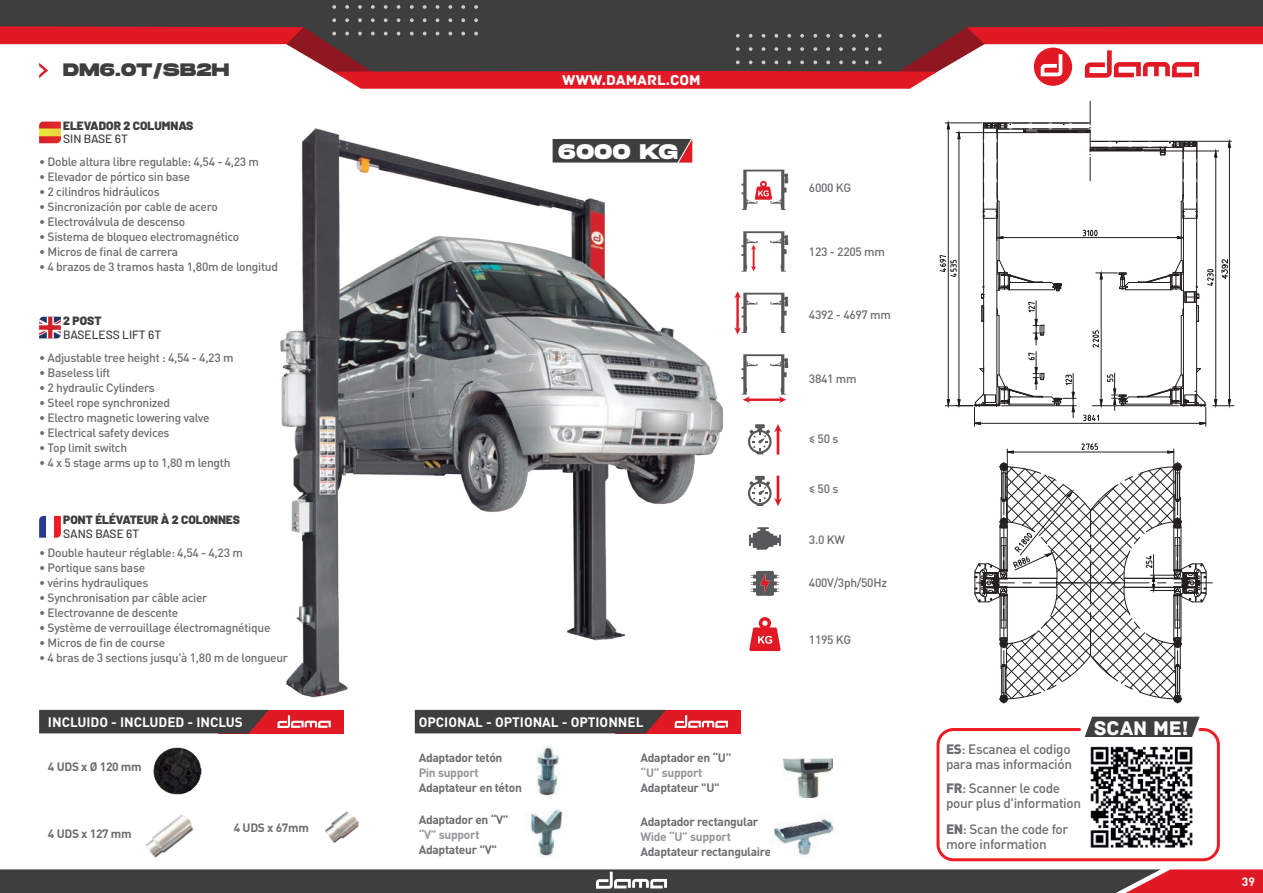
<style>
.page{position:relative;width:1263px;height:893px;background:#fff}
.page>*{position:absolute;margin:0;border:0;box-sizing:border-box;transform-origin:0 0}
.t1{font:800 21px "Monument Extended";letter-spacing:.025em;color:#fff}
.t2{font:20.7px "Archive";color:#fff}
.t3{font:800 18px "Monument Extended";letter-spacing:.025em;color:#3e3e3f}
.t4{font:15px "Archive";color:#fff}
.t5{font:500 13.5px/14.9px "DIN Pro";letter-spacing:-.025em;color:#6c6d70}
.t6{font:700 13.5px "DINOT";color:#fff}
.t7{font:500 12px "DIN Pro";letter-spacing:-.025em;color:#6c6d70}
.t8{font:700 12px "DIN Pro";letter-spacing:-.025em;color:#6c6d70}
.t9{font:900 12px "Barlow";color:#3e3e3f}
.t10{font:700 12px "DIN Pro";letter-spacing:-.025em;color:#939598}
.t11{font:500 12px "Barlow";color:#3e3e3f}
.t12{font:700 12px "DIN Pro";color:#fff}
.s1{font-weight:900}
</style>
<div class="page">
<img style="left:280px;top:128px;width:466px;height:570px">
<div style="left:218px;top:710px;width:126px;height:23px;background:#e01925"></div>
<div style="left:39px;top:710px;width:230px;height:23px;background:#3e3e3f"></div>
<svg style="left:39px;top:122px;width:22px;height:21px"></svg>
<svg style="left:39px;top:317px;width:22px;height:21px"></svg>
<div style="left:39px;top:516px;width:7px;height:22px;background:#283890"></div>
<div style="left:54px;top:516px;width:7px;height:22px;background:#ee1d23"></div>
<div style="left:936px;top:728px;width:284px;height:133px;background:#fff;border:3px solid #ee1d23;border-radius:15px"></div>
<svg style="left:1084px;top:717px;width:115px;height:20px;background:#4a4a4b"></svg>
<svg style="left:277px;top:715px;width:54px;height:13px"></svg>
<div style="left:615px;top:710px;width:126px;height:23px;background:#e01925"></div>
<div style="left:415px;top:710px;width:251px;height:23px;background:#3e3e3f"></div>
<svg style="left:675px;top:715px;width:53px;height:13px"></svg>
<img style="left:325px;top:811px;width:34px;height:32px">
<img style="left:145px;top:814px;width:48px;height:44px">
<img style="left:153px;top:747px;width:49px;height:48px">
<img style="left:536px;top:746px;width:23px;height:52px">
<img style="left:531px;top:809px;width:32px;height:48px">
<img style="left:773px;top:817px;width:61px;height:39px">
<img style="left:784px;top:758px;width:48px;height:40px">
<svg style="left:741px;top:170px;width:47px;height:40px"></svg>
<svg style="left:741px;top:231px;width:47px;height:41px"></svg>
<svg style="left:734px;top:291px;width:54px;height:44px"></svg>
<svg style="left:741px;top:354px;width:47px;height:49px"></svg>
<svg style="left:553px;top:139px;width:139px;height:24px;background:#4a4143"></svg>
<svg style="left:749px;top:617px;width:32px;height:34px"></svg>
<svg style="left:751px;top:571px;width:28px;height:25px"></svg>
<svg style="left:749px;top:527px;width:32px;height:23px"></svg>
<svg style="left:748px;top:476px;width:34px;height:30px"></svg>
<svg style="left:748px;top:424px;width:34px;height:31px"></svg>
<div style="left:0;top:0;width:1263px;height:18px;background:#3e3e3f"></div>
<svg style="left:332px;top:0;width:4px;height:9px"></svg>
<svg style="left:345px;top:0;width:4px;height:9px"></svg>
<svg style="left:358px;top:0;width:4px;height:9px"></svg>
<svg style="left:371px;top:0;width:4px;height:9px"></svg>
<svg style="left:384px;top:0;width:4px;height:9px"></svg>
<svg style="left:397px;top:0;width:3px;height:9px"></svg>
<svg style="left:410px;top:0;width:4px;height:9px"></svg>
<svg style="left:423px;top:0;width:3px;height:9px"></svg>
<svg style="left:436px;top:0;width:3px;height:9px"></svg>
<svg style="left:448px;top:0;width:4px;height:9px"></svg>
<svg style="left:461px;top:0;width:4px;height:9px"></svg>
<svg style="left:474px;top:0;width:4px;height:9px"></svg>
<img style="left:1090px;top:746px;width:103px;height:102px">
<svg style="left:0;top:18px;width:1263px;height:71px"></svg>
<svg style="left:0;top:869px;width:1263px;height:24px;background:#544244"></svg>
<hr style="left:1174px;top:582px;width:38px;height:1px;background:#231f20">
<hr style="left:1013px;top:452px;width:155px;height:1px;background:#231f20">
<hr style="left:1173px;top:449px;width:1px;height:74px;background:#231f20">
<hr style="left:1007px;top:449px;width:1px;height:74px;background:#231f20">
<svg style="left:1006px;top:450px;width:8px;height:4px"></svg>
<svg style="left:1167px;top:450px;width:8px;height:4px"></svg>
<svg style="left:1081px;top:443px;width:17px;height:7px"></svg>
<svg style="left:974px;top:462px;width:233px;height:242px"></svg>
<svg style="left:939px;top:101px;width:295px;height:325px"></svg>
<h3 class="t3" style="left:63px;top:56px;width:168px">DM6.0T/SB2H</h3>
<p class="t9" style="left:63px;top:116px;width:132px">ELEVADOR 2 COLUMNAS</p>
<p class="t11" style="left:63px;top:130px;width:66px">SIN BASE 6T</p>
<p class="t7" style="left:39px;top:154px;width:221px">• Doble altura libre regulable: 4,54 - 4,23 m</p>
<p class="t7" style="left:39px;top:169px;width:153px">• Elevador de pórtico sin base</p>
<p class="t7" style="left:39px;top:184px;width:122px">• 2 cilindros hidráulicos</p>
<p class="t7" style="left:39px;top:199px;width:180px">• Sincronización por cable de acero</p>
<p class="t7" style="left:39px;top:214px;width:148px">• Electroválvula de descenso</p>
<p class="t7" style="left:39px;top:229px;width:202px">• Sistema de bloqueo electromagnético</p>
<p class="t7" style="left:39px;top:244px;width:141px">• Micros de final de carrera</p>
<p class="t7" style="left:39px;top:259px;width:240px">• 4 brazos de 3 tramos hasta 1,80m de longitud</p>
<p class="t9" style="left:63px;top:312px;width:40px">2 POST</p>
<p class="t11" style="left:63px;top:326px;width:100px">BASELESS LIFT 6T</p>
<p class="t7" style="left:39px;top:349px;width:196px">• Adjustable tree height : 4,54 - 4,23 m</p>
<p class="t7" style="left:39px;top:364px;width:73px">• Baseless lift</p>
<p class="t7" style="left:39px;top:379px;width:117px">• 2 hydraulic Cylinders</p>
<p class="t7" style="left:39px;top:394px;width:132px">• Steel rope synchronized</p>
<p class="t7" style="left:39px;top:409px;width:172px">• Electro magnetic lowering valve</p>
<p class="t7" style="left:39px;top:424px;width:132px">• Electrical safety devices</p>
<p class="t7" style="left:39px;top:439px;width:90px">• Top limit switch</p>
<p class="t7" style="left:39px;top:454px;width:193px">• 4 x 5 stage arms up to 1,80 m length</p>
<p class="t9" style="left:63px;top:511px;width:178px">PONT ÉLÉVATEUR À 2 COLONNES</p>
<p class="t11" style="left:63px;top:525px;width:78px">SANS BASE 6T</p>
<p class="t7" style="left:39px;top:545px;width:205px">• Double hauteur réglable: 4,54 - 4,23 m</p>
<p class="t7" style="left:39px;top:560px;width:108px">• Portique sans base</p>
<p class="t7" style="left:39px;top:575px;width:111px">• vérins hydrauliques</p>
<p class="t7" style="left:39px;top:590px;width:170px">• Synchronisation par câble acier</p>
<p class="t7" style="left:39px;top:605px;width:141px">• Electrovanne de descente</p>
<p class="t7" style="left:39px;top:620px;width:233px">• Système de verrouillage électromagnétique</p>
<p class="t7" style="left:39px;top:635px;width:128px">• Micros de fin de course</p>
<p class="t7" style="left:39px;top:650px;width:251px">• 4 bras de 3 sections jusqu'à 1,80 m de longueur</p>
<p class="t6" style="left:48px;top:713px;width:196px">INCLUIDO - INCLUDED - INCLUS</p>
<p class="t8" style="left:48px;top:758px;width:95px">4 UDS x Ø 120 mm</p>
<p class="t8" style="left:48px;top:825px;width:85px">4 UDS x 127 mm</p>
<p class="t8" style="left:234px;top:819px;width:76px">4 UDS x 67mm</p>
<p class="t4" style="left:562px;top:71px;width:140px">WWW.DAMARL.COM</p>
<h1 class="t1" style="left:558px;top:136px;width:121px">6000 KG</h1>
<p class="t6" style="left:419px;top:713px;width:226px">OPCIONAL - OPTIONAL - OPTIONNEL</p>
<p class="t8" style="left:419px;top:750px;width:85px">Adaptador tetón</p>
<p class="t10" style="left:419px;top:765px;width:62px">Pin support</p>
<p class="t8" style="left:419px;top:780px;width:105px">Adaptateur en téton</p>
<p class="t8" style="left:640px;top:813px;width:119px">Adaptador rectangular</p>
<p class="t10" style="left:640px;top:828px;width:92px">Wide “U” support</p>
<p class="t8" style="left:640px;top:843px;width:132px">Adaptateur rectangulaire</p>
<p class="t8" style="left:640px;top:750px;width:92px">Adaptador en “U”</p>
<p class="t10" style="left:640px;top:765px;width:63px">“U” support</p>
<p class="t8" style="left:640px;top:780px;width:81px">Adaptateur "U"</p>
<p class="t8" style="left:419px;top:812px;width:91px">Adaptador en “V”</p>
<p class="t10" style="left:419px;top:827px;width:62px">“V” support</p>
<p class="t8" style="left:419px;top:842px;width:80px">Adaptateur "V"</p>
<p class="t7" style="left:809px;top:180px;width:44px">6000 KG</p>
<p class="t7" style="left:809px;top:244px;width:77px">123 - 2205 mm</p>
<p class="t7" style="left:809px;top:307px;width:84px">4392 - 4697 mm</p>
<p class="t7" style="left:809px;top:370px;width:49px">3841 mm</p>
<p class="t7" style="left:809px;top:431px;width:31px">≤ 50 s</p>
<p class="t7" style="left:809px;top:481px;width:31px">≤ 50 s</p>
<p class="t7" style="left:809px;top:531px;width:37px">3.0 KW</p>
<p class="t7" style="left:809px;top:574px;width:80px">400V/3ph/50Hz</p>
<p class="t7" style="left:809px;top:631px;width:44px">1195 KG</p>
<p class="t5" style="left:946px;top:741px;width:128px"><span class="s1">ES</span>: Escanea el codigo para mas información</p>
<h2 class="t2" style="left:1094px;top:715px;width:96px">SCAN ME!</h2>
<p class="t5" style="left:946px;top:780px;width:143px"><span class="s1">FR</span>: Scanner le code pour plus d'informations</p>
<p class="t5" style="left:946px;top:821px;width:124px"><span class="s1">EN</span>: Scan the code for more information</p>
<p class="t12" style="left:1242px;top:873px;width:15px">39</p>
</div>
